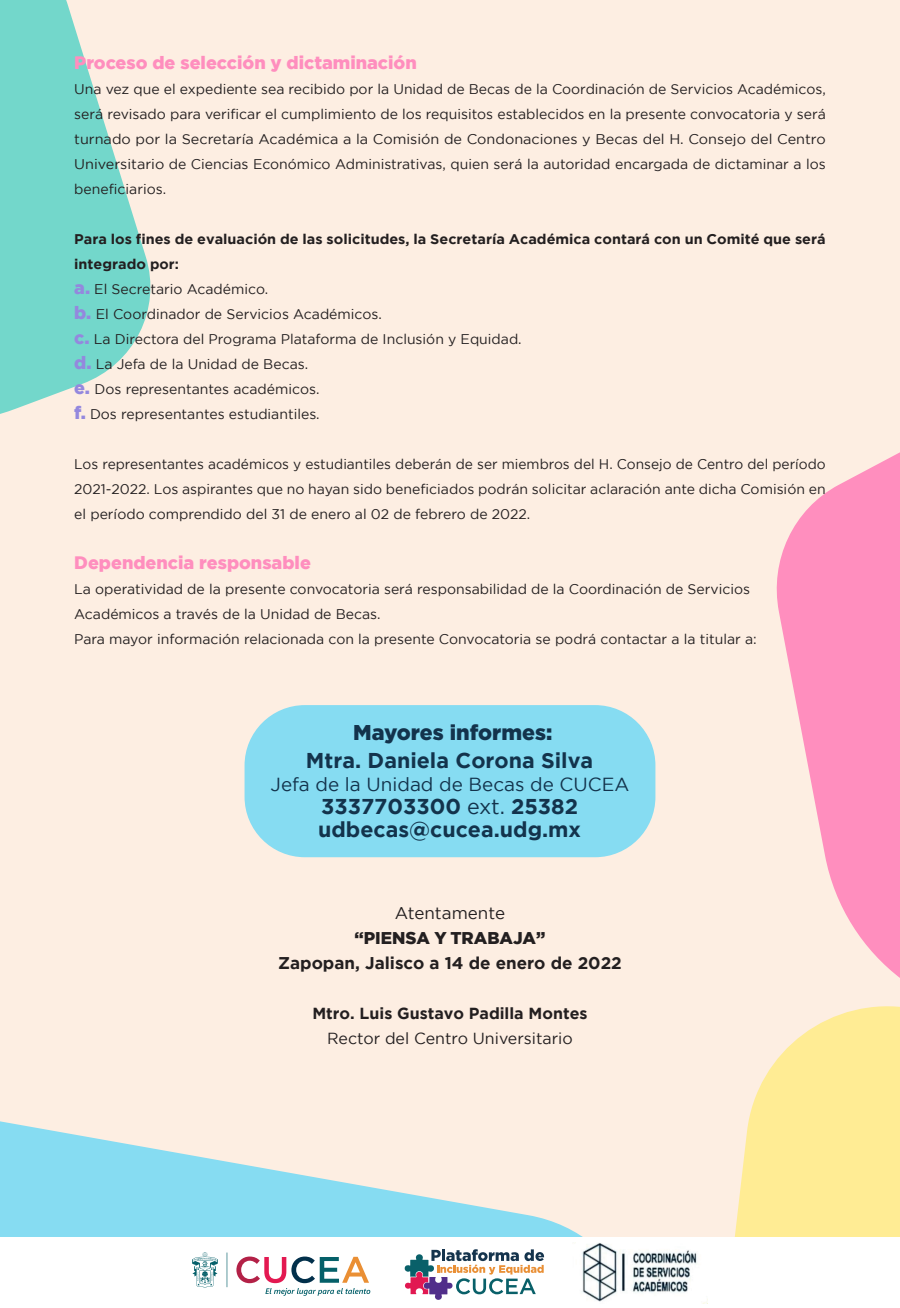
<style>
.page{position:relative;width:900px;height:1308px;background:#fdeee2}
.page>*{position:absolute;margin:0;border:0;box-sizing:border-box;transform-origin:0 0}
.t1{font:700 21.4px/22.7px "Gotham";color:#13334c}
.t2{font:900 21.4px "Gotham";color:#13334c}
.t3{font:18.9px "Gotham";color:#13334c}
.t4{font:900 18px "Gotham";color:#ff8ebe}
.t5{font:700 17px "Gotham";color:#231f20}
.t6{font:900 17px "Gotham";color:#231f20}
.t7{font:17px "Gotham";color:#231f20}
.t8{font:700 16px "Gotham";color:#231f20}
.t9{font:16px "Gotham";color:#231f20}
.t10{font:14px/25px "Gotham";color:#231f20;text-align:justify}
.s1{font-weight:700}
.s2{font-weight:900;font-size:18px;color:#9488de}
.s3{font-weight:400}
</style>
<div class="page">
<svg style="left:0;top:0;width:151px;height:414px;fill:#73d7cb"></svg>
<svg style="left:734px;top:1029px;width:166px;height:208px;background:#feec9d"></svg>
<svg style="left:776px;top:452px;width:124px;height:577px;fill:#ff8ebe"></svg>
<svg style="left:0;top:1121px;width:583px;height:116px;fill:#86dcf2"></svg>
<div style="left:245px;top:705px;width:410px;height:152px;background:#86dcf2;border-radius:60px"></div>
<div style="left:0;top:1237px;width:900px;height:71px;background:#fff"></div>
<svg style="left:192px;top:1252px;width:26px;height:36px"></svg>
<hr style="left:227px;top:1252px;width:1px;height:35px;background:#05606a">
<svg style="left:236px;top:1256px;width:134px;height:40px"></svg>
<svg style="left:404px;top:1249px;width:140px;height:51px"></svg>
<img style="left:575px;top:1242px;width:133px;height:61px">
<p class="t4" style="left:74px;top:50px;width:344px">Proceso de selección y dictaminación</p>
<p class="t10" style="left:74px;top:76px;width:753px">Una vez que el expediente sea recibido por la Unidad de Becas de la Coordinación de Servicios Académicos, será revisado para verificar el cumplimiento de los requisitos establecidos en la presente convocatoria y será turnado por la Secretaría Académica a la Comisión de Condonaciones y Becas del H. Consejo del Centro Universitario de Ciencias Económico Administrativas, quien será la autoridad encargada de dictaminar a los beneficiarios.</p>
<p class="t10" style="left:74px;top:226px;width:753px;text-align:left"><span class="s1">Para los fines de evaluación de las solicitudes, la Secretaría Académica contará con un Comité que será integrado por:<br></span><span class="s2">a.</span> El Secretario Académico.<br><span class="s2">b.</span> El Coordinador de Servicios Académicos.<br><span class="s2">c.</span> La Directora del Programa Plataforma de Inclusión y Equidad.<br><span class="s2">d.</span> La Jefa de la Unidad de Becas.<br><span class="s2">e.</span> Dos representantes académicos.<br><span class="s2">f.</span> Dos representantes estudiantiles.</p>
<p class="t10" style="left:74px;top:451px;width:753px">Los representantes académicos y estudiantiles deberán de ser miembros del H. Consejo de Centro del período 2021-2022. Los aspirantes que no hayan sido beneficiados podrán solicitar aclaración ante dicha Comisión en el período comprendido del 31 de enero al 02 de febrero de 2022.</p>
<p class="t4" style="left:74px;top:550px;width:238px">Dependencia responsable</p>
<p class="t10" style="left:74px;top:576px;width:684px;text-align:left">La operatividad de la presente convocatoria será responsabilidad de la Coordinación de Servicios<br>Académicos a través de la Unidad de Becas.<br>Para mayor información relacionada con la presente Convocatoria se podrá contactar a la titular a:</p>
<h1 class="t2" style="left:353px;top:719px;width:201px">Mayores informes:</h1>
<h1 class="t1" style="left:306px;top:749px;width:289px">Mtra. Daniela Corona Silva</h1>
<h2 class="t3" style="left:271px;top:774px;width:360px">Jefa de la Unidad de Becas de CUCEA</h2>
<h1 class="t1" style="left:318px;top:794px;width:264px">3337703300 <span class="s3">ext.</span> 25382 udbecas@cucea.udg.mx</h1>
<p class="t7" style="left:395px;top:903px;width:112px">Atentamente</p>
<p class="t6" style="left:355px;top:926px;width:192px">“PIENSA Y TRABAJA”</p>
<p class="t5" style="left:278px;top:953px;width:345px">Zapopan, Jalisco a 14 de enero de 2022</p>
<p class="t8" style="left:312px;top:1004px;width:277px">Mtro. Luis Gustavo Padilla Montes</p>
<p class="t9" style="left:327px;top:1029px;width:247px">Rector del Centro Universitario</p>
</div>
